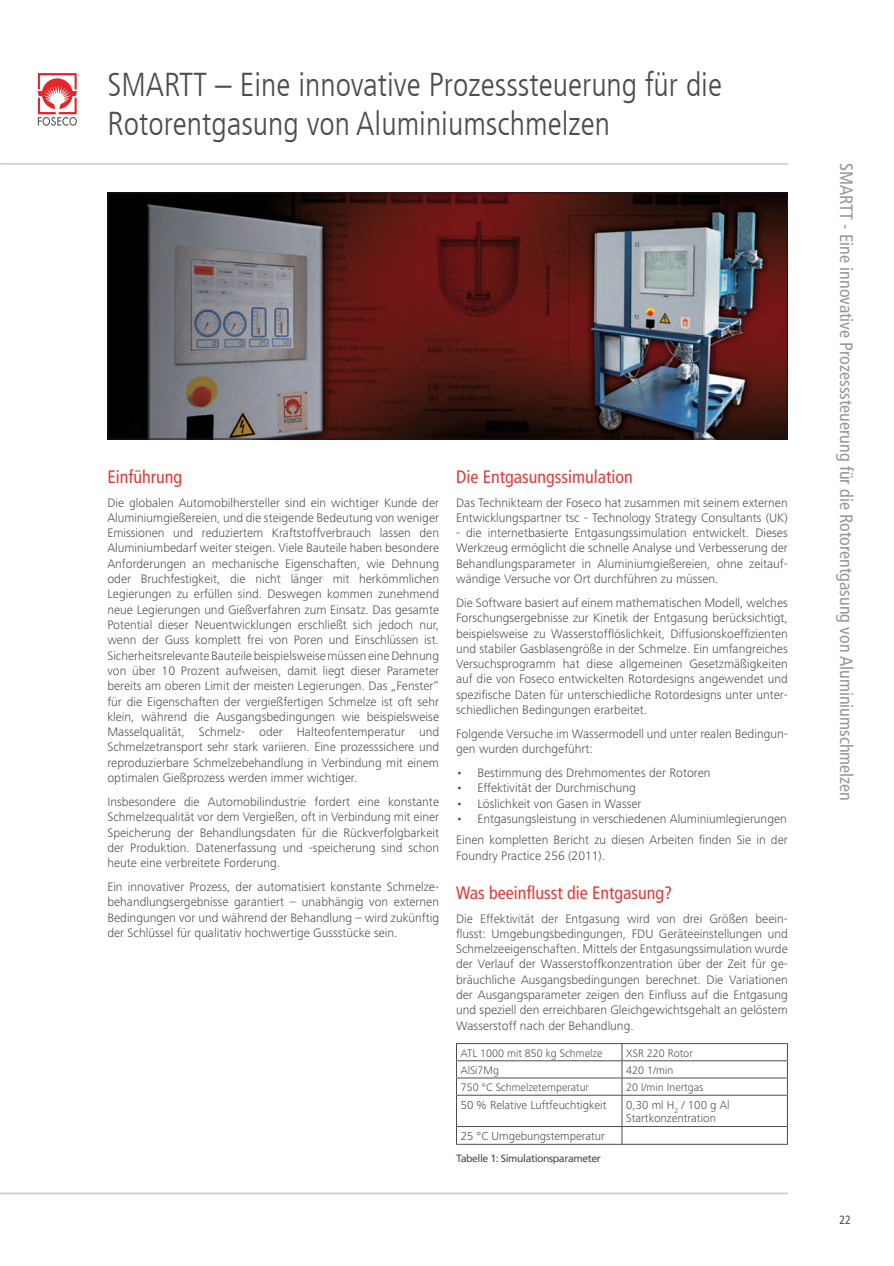
<style>
.page{position:relative;width:894px;height:1266px;background:#fff}
.page>*{position:absolute;margin:0;border:0;box-sizing:border-box;transform-origin:0 0}
.t1{font:300 condensed 33px/39.6px "Frutiger LT";color:#4a4d51}
.t2{font:condensed 18px "Frutiger LT";color:#949699}
.t3{font:condensed 18px "Frutiger LT";color:#e5393a}
.t4{font:300 12.75px/15.3px "Frutiger Next LT";color:#4a4d51;text-align:justify}
.t5{font:300 12px/13.5px "Frutiger Next LT";color:#4a4d51}
.t6{font:condensed 12px "Frutiger LT";color:#4d4d4f}
.t7{font:300 11.25px "Frutiger Next LT";color:#4a4d51}
.t8{font:10.5px "Frutiger LT";letter-spacing:-.04em;color:#4a4d51}
</style>
<div class="page">
<svg style="left:38px;top:73px;width:39px;height:53px"></svg>
<hr style="left:0;top:1192px;width:788px;height:1px;background:#cdcfd0">
<hr style="left:0;top:163px;width:788px;height:1px;background:#cdcfd0">
<img style="left:109px;top:194px;width:677px;height:243px">
<div style="left:107px;top:192px;width:681px;height:247px;border:1px solid #1c181b"></div>
<hr style="left:456px;top:1042px;width:166px;height:1px;background:#4a4d51">
<hr style="left:622px;top:1042px;width:166px;height:1px;background:#4a4d51">
<hr style="left:456px;top:1060px;width:166px;height:1px;background:#4a4d51">
<hr style="left:622px;top:1060px;width:166px;height:1px;background:#4a4d51">
<hr style="left:456px;top:1077px;width:166px;height:1px;background:#4a4d51">
<svg style="left:456px;top:1043px;width:1px;height:51px"></svg>
<hr style="left:622px;top:1077px;width:166px;height:1px;background:#4a4d51">
<svg style="left:622px;top:1043px;width:1px;height:51px"></svg>
<svg style="left:787px;top:1043px;width:1px;height:51px"></svg>
<hr style="left:456px;top:1094px;width:166px;height:1px;background:#4a4d51">
<hr style="left:456px;top:1095px;width:1px;height:30px;background:#4a4d51">
<hr style="left:622px;top:1094px;width:166px;height:1px;background:#4a4d51">
<hr style="left:622px;top:1095px;width:1px;height:30px;background:#4a4d51">
<hr style="left:787px;top:1095px;width:1px;height:30px;background:#4a4d51">
<hr style="left:456px;top:1125px;width:166px;height:1px;background:#4a4d51">
<svg style="left:456px;top:1126px;width:1px;height:17px"></svg>
<hr style="left:622px;top:1125px;width:166px;height:1px;background:#4a4d51">
<svg style="left:622px;top:1126px;width:1px;height:17px"></svg>
<svg style="left:787px;top:1126px;width:1px;height:17px"></svg>
<hr style="left:456px;top:1143px;width:166px;height:1px;background:#4a4d51">
<hr style="left:622px;top:1143px;width:166px;height:1px;background:#4a4d51">
<h1 class="t1" style="left:107px;top:65px;width:616px">SMARTT – Eine innovative Prozesssteuerung für die<br>Rotorentgasung von Aluminiumschmelzen</h1>
<h2 class="t3" style="left:107px;top:466px;width:76px">Einführung</h2>
<p class="t4" style="left:107px;top:494px;width:333px">Die globalen Automobilhersteller sind ein wichtiger Kunde der Aluminiumgießereien, und die steigende Bedeutung von weniger Emissionen und reduziertem Kraftstoffverbrauch lassen den Aluminiumbedarf weiter steigen. Viele Bauteile haben besondere Anforderungen an mechanische Eigenschaften, wie Dehnung oder Bruchfestigkeit, die nicht länger mit herkömmlichen Legierungen zu erfüllen sind. Deswegen kommen zunehmend neue Legierungen und Gießverfahren zum Einsatz. Das gesamte Potential dieser Neuentwicklungen erschließt sich jedoch nur, wenn der Guss komplett frei von Poren und Einschlüssen ist.<br>Sicherheitsrelevante Bauteile beispielsweise müssen eine Dehnung von über 10 Prozent aufweisen, damit liegt dieser Parameter bereits am oberen Limit der meisten Legierungen. Das „Fenster“ für die Eigenschaften der vergießfertigen Schmelze ist oft sehr klein, während die Ausgangsbedingungen wie beispielsweise Masselqualität, Schmelz- oder Halteofentemperatur und Schmelzetransport sehr stark variieren. Eine prozesssichere und reproduzierbare Schmelzebehandlung in Verbindung mit einem optimalen Gießprozess werden immer wichtiger.</p>
<p class="t4" style="left:107px;top:793px;width:333px">Insbesondere die Automobilindustrie fordert eine konstante Schmelzequalität vor dem Vergießen, oft in Verbindung mit einer Speicherung der Behandlungsdaten für die Rückverfolgbarkeit der Produktion. Datenerfassung und -speicherung sind schon heute eine verbreitete Forderung.</p>
<p class="t4" style="left:107px;top:878px;width:333px">Ein innovativer Prozess, der automatisiert konstante Schmelze&shy;behandlungsergebnisse garantiert – unabhängig von externen Bedingungen vor und während der Behandlung – wird zukünftig der Schlüssel für qualitativ hochwertige Gussstücke sein.</p>
<h2 class="t3" style="left:456px;top:466px;width:178px">Die Entgasungssimulation</h2>
<p class="t4" style="left:456px;top:494px;width:333px">Das Technikteam der Foseco hat zusammen mit seinem externen<br>Entwicklungspartner tsc - Technology Strategy Consultants (UK)</p>
<p class="t4" style="left:456px;top:525px;width:333px">- die internetbasierte Entgasungssimulation entwickelt. Dieses Werkzeug ermöglicht die schnelle Analyse und Verbesserung der Behandlungsparameter in Aluminiumgießereien, ohne zeitauf&shy;wändige Versuche vor Ort durchführen zu müssen.</p>
<p class="t4" style="left:456px;top:595px;width:333px">Die Software basiert auf einem mathematischen Modell, welches Forschungsergebnisse zur Kinetik der Entgasung berücksichtigt, beispielsweise zu Wasserstofflöslichkeit, Diffusionskoeffizienten und stabiler Gasblasengröße in der Schmelze. Ein umfangreiches Versuchsprogramm hat diese allgemeinen Gesetzmäßigkeiten auf die von Foseco entwickelten Rotordesigns angewendet und spezifische Daten für unterschiedliche Rotordesigns unter unter&shy;schiedlichen Bedingungen erarbeitet.</p>
<p class="t4" style="left:456px;top:725px;width:333px">Folgende Versuche im Wassermodell und unter realen Bedingun&shy;gen wurden durchgeführt:</p>
<p class="t4" style="left:456px;top:765px;width:256px">• Bestimmung des Drehmomentes der Rotoren</p>
<p class="t4" style="left:456px;top:780px;width:181px">• Effektivität der Durchmischung</p>
<p class="t4" style="left:456px;top:795px;width:187px">• Löslichkeit von Gasen in Wasser</p>
<p class="t4" style="left:456px;top:808px;width:333px;line-height:21.3px">• Entgasungsleistung in verschiedenen Aluminiumlegierungen<br>Einen kompletten Bericht zu diesen Arbeiten finden Sie in der</p>
<p class="t4" style="left:456px;top:847px;width:151px">Foundry Practice 256 (2011).</p>
<h2 class="t3" style="left:456px;top:881px;width:217px">Was beeinflusst die Entgasung?</h2>
<p class="t4" style="left:456px;top:910px;width:333px">Die Effektivität der Entgasung wird von drei Größen beein&shy;flusst: Umgebungsbedingungen, FDU Geräteeinstellungen und Schmelzeeigenschaften. Mittels der Entgasungssimulation wurde der Verlauf der Wasserstoffkonzentration über der Zeit für ge&shy;bräuchliche Ausgangsbedingungen berechnet. Die Variationen der Ausgangsparameter zeigen den Einfluss auf die Entgasung und speziell den erreichbaren Gleichgewichtsgehalt an gelöstem Wasserstoff nach der Behandlung.</p>
<p class="t7" style="left:461px;top:1046px;width:143px">ATL 1000 mit 850 kg Schmelze</p>
<p class="t7" style="left:626px;top:1046px;width:68px">XSR 220 Rotor</p>
<p class="t7" style="left:461px;top:1063px;width:40px">AlSi7Mg</p>
<p class="t7" style="left:626px;top:1063px;width:49px">420 1/min</p>
<p class="t7" style="left:461px;top:1080px;width:130px">750 °C Schmelzetemperatur</p>
<p class="t7" style="left:626px;top:1080px;width:79px">20 l/min Inertgas</p>
<p class="t5" style="left:461px;top:1097px;width:147px">50 % Relative Luftfeuchtigkeit</p>
<p class="t5" style="left:626px;top:1097px;width:105px">0,30 ml H<sub>2</sub> / 100 g Al<br>Startkonzentration</p>
<p class="t5" style="left:461px;top:1129px;width:146px">25 °C Umgebungstemperatur</p>
<p class="t8" style="left:456px;top:1151px;width:146px">Tabelle 1: Simulationsparameter</p>
<h2 class="t2" style="left:857px;top:163px;width:639px;rotate:90deg">SMARTT - Eine innovative Prozesssteuerung für die Rotorentgasung von Aluminiumschmelzen</h2>
<p class="t6" style="left:839px;top:1212px;width:13px">22</p>
</div>
